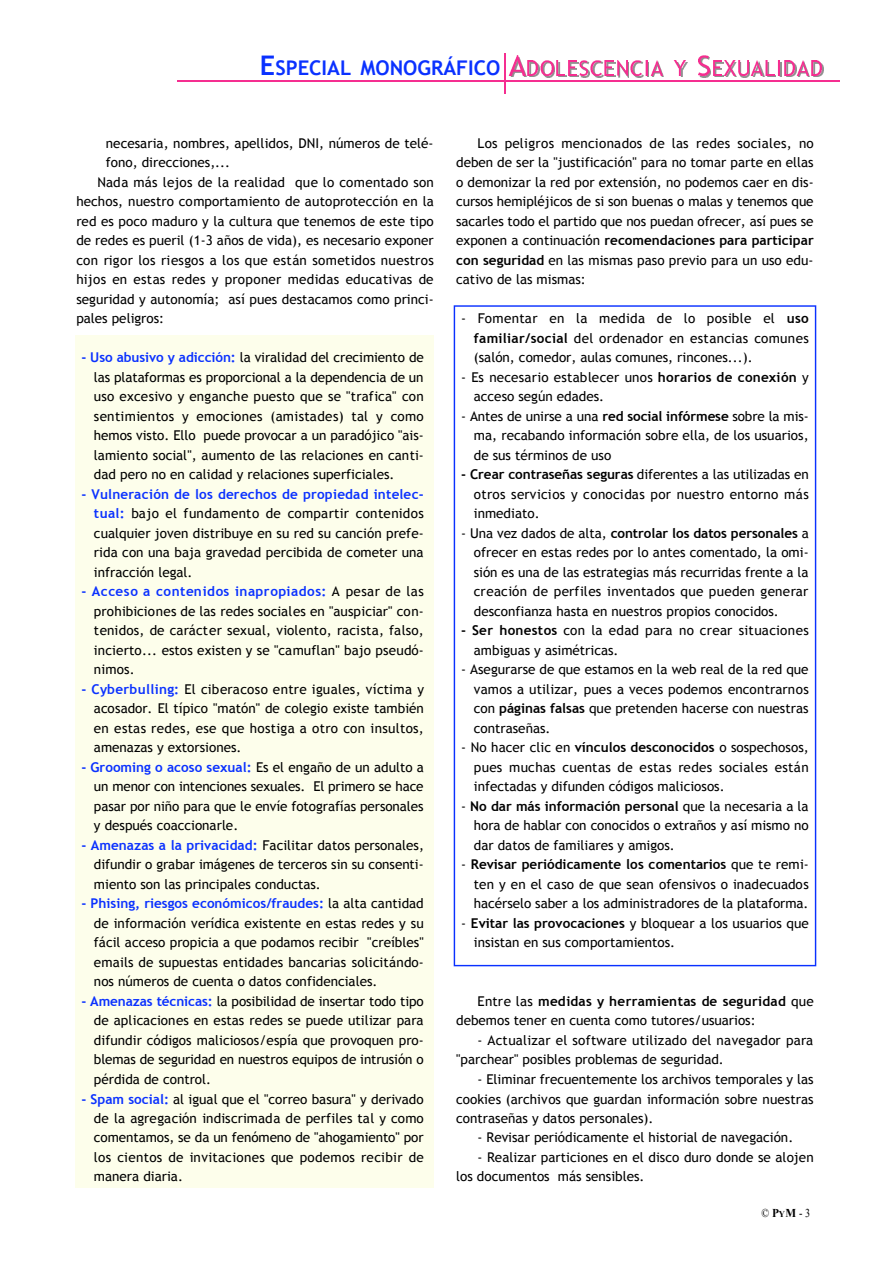
<style>
.page{position:relative;width:893px;height:1263px;background:#fff}
.page>*{position:absolute;margin:0;border:0;box-sizing:border-box;transform-origin:0 0}
.t1{font:700 20.25px "Trebuchet MS";color:#0a31ff}
.t2{font:13.5px/19.5px "Trebuchet MS";color:#000;text-align:justify}
.t3{font:13.5px "Trebuchet MS";letter-spacing:.02em;color:#000}
.t4{font:12px "Times New Roman";color:#000;scale:.85 1}
.s1{font-size:27px}
.s2{font-weight:700;color:#0a31ff}
.s3{font-weight:700}
.s4{font-weight:700;font-size:9px}
</style>
<div class="page">
<img style="left:508px;top:75px;width:17px;height:2px">
<img style="left:509px;top:56px;width:15px;height:19px">
<img style="left:525px;top:72px;width:138px;height:5px">
<img style="left:524px;top:60px;width:138px;height:16px">
<img style="left:678px;top:62px;width:9px;height:15px">
<img style="left:674px;top:61px;width:11px;height:14px">
<img style="left:699px;top:57px;width:11px;height:20px">
<img style="left:698px;top:55px;width:11px;height:21px">
<img style="left:714px;top:76px;width:21px;height:1px">
<img style="left:709px;top:60px;width:111px;height:16px">
<img style="left:735px;top:62px;width:88px;height:15px">
<hr style="left:177px;top:80px;width:663px;height:1px;background:#f52e90">
<hr style="left:504px;top:53px;width:2px;height:41px;background:#f52e90">
<div style="left:76px;top:335px;width:358px;height:852px;background:#fdfeeb"></div>
<svg style="left:454px;top:305px;width:362px;height:661px"></svg>
<h1 class="t1" style="left:260px;top:56px;width:242px"><span class="s1">E</span>SPECIAL MONOGRÁFICO</h1>
<p class="t2" style="left:106px;top:133px;width:329px">necesaria, nombres, apellidos, DNI, números de telé-</p>
<p class="t2" style="left:106px;top:153px;width:126px">fono, direcciones,...</p>
<p class="t2" style="left:98px;top:172px;width:338px">Nada más lejos de la realidad que lo comentado son</p>
<p class="t2" style="left:76px;top:192px;width:359px">hechos, nuestro comportamiento de autoprotección en la</p>
<p class="t2" style="left:76px;top:211px;width:359px">red es poco maduro y la cultura que tenemos de este tipo</p>
<p class="t2" style="left:76px;top:231px;width:359px">de redes es pueril (1-3 años de vida), es necesario exponer</p>
<p class="t3" style="left:76px;top:252px;width:359px">con rigor los riesgos a los que están sometidos nuestros</p>
<p class="t2" style="left:76px;top:270px;width:359px">hijos en estas redes y proponer medidas educativas de</p>
<p class="t2" style="left:76px;top:289px;width:359px">seguridad y autonomía; así pues destacamos como princi-</p>
<p class="t2" style="left:76px;top:309px;width:89px">pales peligros:</p>
<p class="t2" style="left:94px;top:348px;width:331px;text-indent:-13px"><span class="s2">- Uso abusivo y adicción:</span> la viralidad del crecimiento de las plataformas es proporcional a la dependencia de un uso excesivo y enganche puesto que se "trafica" con sentimientos y emociones (amistades) tal y como hemos visto. Ello puede provocar a un paradójico "ais&shy;lamiento social", aumento de las relaciones en canti&shy;dad pero no en calidad y relaciones superficiales.</p>
<p class="t2" style="left:94px;top:484px;width:331px;text-indent:-13px"><span class="s2">- Vulneración de los derechos de propiedad intelec&shy;tual:</span> bajo el fundamento de compartir contenidos cualquier joven distribuye en su red su canción prefe&shy;rida con una baja gravedad percibida de cometer una infracción legal.</p>
<p class="t2" style="left:94px;top:582px;width:331px;text-indent:-13px"><span class="s2">- Acceso a contenidos inapropiados:</span> A pesar de las prohibiciones de las redes sociales en "auspiciar" con&shy;tenidos, de carácter sexual, violento, racista, falso, incierto... estos existen y se "camuflan" bajo pseudó&shy;n im o s.</p>
<p class="t2" style="left:94px;top:679px;width:331px;text-indent:-13px"><span class="s2">- Cyberbulling:</span> El ciberacoso entre iguales, víctima y acosador. El típico "matón" de colegio existe también en estas redes, ese que hostiga a otro con insultos, amenazas y extorsiones.</p>
<p class="t2" style="left:94px;top:757px;width:331px;text-indent:-13px"><span class="s2">- Grooming o acoso sexual:</span> Es el engaño de un adulto a un menor con intenciones sexuales. El primero se hace pasar por niño para que le envíe fotografías personales y después coaccionarle.</p>
<p class="t2" style="left:94px;top:835px;width:331px;text-indent:-13px"><span class="s2">- Amenazas a la privacidad:</span> Facilitar datos personales, difundir o grabar imágenes de terceros sin su consenti&shy;miento son las principales conductas.</p>
<p class="t2" style="left:94px;top:894px;width:331px;text-indent:-13px"><span class="s2">- Phising, riesgos económicos/fraudes:</span> la alta cantidad de información verídica existente en estas redes y su fácil acceso propicia a que podamos recibir "creíbles" emails de supuestas entidades bancarias solicitándo&shy;nos números de cuenta o datos confidenciales.</p>
<p class="t2" style="left:94px;top:991px;width:331px;text-indent:-13px"><span class="s2">- Amenazas técnicas:</span> la posibilidad de insertar todo tipo de aplicaciones en estas redes se puede utilizar para difundir códigos maliciosos/espía que provoquen pro&shy;blemas de seguridad en nuestros equipos de intrusión o pérdida de control.</p>
<p class="t2" style="left:94px;top:1089px;width:331px;text-indent:-13px"><span class="s2">- Spam social:</span> al igual que el "correo basura" y derivado de la agregación indiscrimada de perfiles tal y como comentamos, se da un fenómeno de "ahogamiento" por los cientos de invitaciones que podemos recibir de manera diaria.</p>
<p class="t2" style="left:456px;top:133px;width:359px;text-indent:21px">Los peligros mencionados de las redes sociales, no deben de ser la "justificación" para no tomar parte en ellas o demonizar la red por extensión, no podemos caer en dis&shy;cursos hemipléjicos de si son buenas o malas y tenemos que sacarles todo el partido que nos puedan ofrecer, así pues se exponen a continuación <span class="s3">recomendaciones para participar con seguridad</span> en las mismas paso previo para un uso edu&shy;cativo de las mismas:</p>
<p class="t2" style="left:474px;top:309px;width:336px;text-indent:-13px">- Fomentar en la medida de lo posible el <span class="s3">u s o fa m ilia r /s o c ia l</span> del ordenador en estancias comunes (salón, comedor, aulas comunes, rincones...).</p>
<p class="t2" style="left:474px;top:367px;width:336px;text-indent:-13px">- Es necesario establecer unos <span class="s3">horarios de conexión</span> y acceso según edades.</p>
<p class="t2" style="left:474px;top:406px;width:336px;text-indent:-13px">- Antes de unirse a una <span class="s3">red social infórmese</span> sobre la mis&shy;ma, recabando información sobre ella, de los usuarios, de sus términos de uso</p>
<p class="t2" style="left:474px;top:464px;width:336px;text-indent:-13px"><span class="s3">- Crear contraseñas seguras</span> diferentes a las utilizadas en otros servicios y conocidas por nuestro entorno más inmediato.</p>
<p class="t2" style="left:474px;top:523px;width:336px;text-indent:-13px">- Una vez dados de alta, <span class="s3">controlar los datos personales</span> a ofrecer en estas redes por lo antes comentado, la omi&shy;sión es una de las estrategias más recurridas frente a la creación de perfiles inventados que pueden generar desconfianza hasta en nuestros propios conocidos.</p>
<p class="t2" style="left:474px;top:621px;width:336px;text-indent:-13px"><span class="s3">- Ser honestos</span> con la edad para no crear situaciones ambiguas y asimétricas.</p>
<p class="t2" style="left:474px;top:660px;width:336px;text-indent:-13px">- Asegurarse de que estamos en la web real de la red que vamos a utilizar, pues a veces podemos encontrarnos con <span class="s3">páginas falsas</span> que pretenden hacerse con nuestras contraseñas.</p>
<p class="t2" style="left:474px;top:738px;width:336px;text-indent:-13px">- No hacer clic en <span class="s3">vínculos desconocidos</span> o sospechosos, pues muchas cuentas de estas redes sociales están infectadas y difunden códigos maliciosos.</p>
<p class="t2" style="left:474px;top:796px;width:336px;text-indent:-13px">- <span class="s3">No dar más información personal</span> que la necesaria a la hora de hablar con conocidos o extraños y así mismo no dar datos de familiares y amigos.</p>
<p class="t2" style="left:474px;top:855px;width:336px;text-indent:-13px">- <span class="s3">Revisar periódicamente los comentarios</span> que te remi&shy;ten y en el caso de que sean ofensivos o inadecuados hacérselo saber a los administradores de la plataforma.</p>
<p class="t2" style="left:474px;top:913px;width:336px;text-indent:-13px">- <span class="s3">Evitar las provocaciones</span> y bloquear a los usuarios que insistan en sus comportamientos.</p>
<p class="t2" style="left:456px;top:991px;width:359px;text-indent:21px">Entre las <span class="s3">medidas y herramientas de seguridad</span> q u e debemos tener en cuenta como tutores/usuarios:</p>
<p class="t2" style="left:456px;top:1030px;width:359px;text-indent:21px">- Actualizar el software utilizado del navegador para "parchear" posibles problemas de seguridad.</p>
<p class="t2" style="left:456px;top:1069px;width:359px;text-indent:21px">- Eliminar frecuentemente los archivos temporales y las cookies (archivos que guardan información sobre nuestras contraseñas y datos personales).</p>
<p class="t2" style="left:477px;top:1128px;width:317px">- Revisar periódicamente el historial de navegación.</p>
<p class="t2" style="left:456px;top:1147px;width:359px;text-indent:21px">- Realizar particiones en el disco duro donde se alojen los documentos más sensibles.</p>
<p class="t4" style="left:761px;top:1206px;width:59px">© <span class="s3">P</span><span class="s4">Y</span><span class="s3">M</span> - 3</p>
</div>
